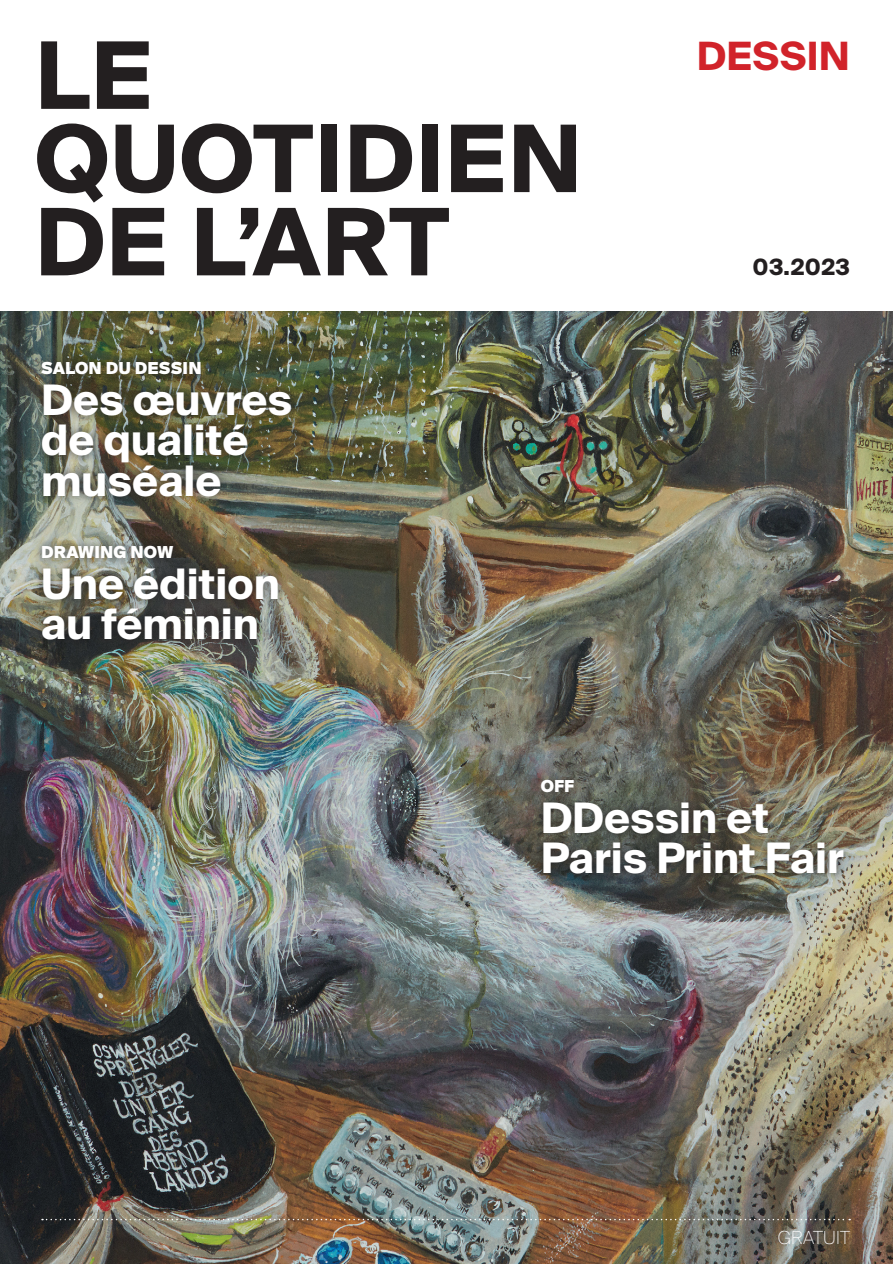
<style>
.page{position:relative;width:893px;height:1264px;background:#fff}
.page>*{position:absolute;margin:0;border:0;box-sizing:border-box;transform-origin:0 0}
.t1{font:700 42px/40.5px "Suisse Intl";color:#fff}
.t2{font:700 39px "Suisse Intl";letter-spacing:.01em;color:#d1232a}
.t3{font:700 22.5px "Suisse Intl";letter-spacing:.01em;color:#231f20}
.t4{font:100 18px "Suisse Intl";letter-spacing:.01em;color:#fff}
.t5{font:900 16.5px "Suisse Intl";letter-spacing:.01em;color:#fff}
</style>
<div class="page">
<svg style="left:328px;top:208px;width:120px;height:67px"></svg>
<svg style="left:197px;top:208px;width:124px;height:67px"></svg>
<div style="left:421px;top:125px;width:16px;height:67px;background:#231f20"></div>
<svg style="left:514px;top:125px;width:61px;height:67px"></svg>
<div style="left:321px;top:125px;width:15px;height:67px;background:#231f20"></div>
<svg style="left:350px;top:125px;width:62px;height:67px"></svg>
<svg style="left:182px;top:123px;width:131px;height:70px"></svg>
<svg style="left:37px;top:123px;width:137px;height:152px"></svg>
<svg style="left:451px;top:125px;width:51px;height:67px"></svg>
<svg style="left:41px;top:41px;width:48px;height:68px"></svg>
<svg style="left:97px;top:41px;width:52px;height:68px"></svg>
<img style="left:0;top:311px;width:892px;height:952px">
<div style="left:33px;top:353px;width:267px;height:153px;background:#231f20;opacity:.75"></div>
<img style="left:42px;top:1218px;width:807px;height:2px">
<div style="left:531px;top:770px;width:321px;height:113px;background:#231f20;opacity:.75"></div>
<div style="left:33px;top:536px;width:254px;height:113px;background:#231f20;opacity:.75"></div>
<p class="t5" style="left:41px;top:359px;width:162px">SALON DU DESSIN</p>
<p class="t1" style="left:41px;top:380px;width:252px">Des œuvres de qualité muséale</p>
<p class="t5" style="left:41px;top:543px;width:134px">DRAWING NOW</p>
<p class="t1" style="left:41px;top:564px;width:240px">Une édition au féminin</p>
<p class="t2" style="left:696px;top:33px;width:154px">DESSIN</p>
<p class="t3" style="left:752px;top:254px;width:99px">03.2023</p>
<p class="t5" style="left:540px;top:777px;width:35px">OFF</p>
<p class="t1" style="left:540px;top:798px;width:304px">DDessin et<br>Paris Print Fair</p>
<p class="t4" style="left:777px;top:1226px;width:74px">GRATUIT</p>
</div>
